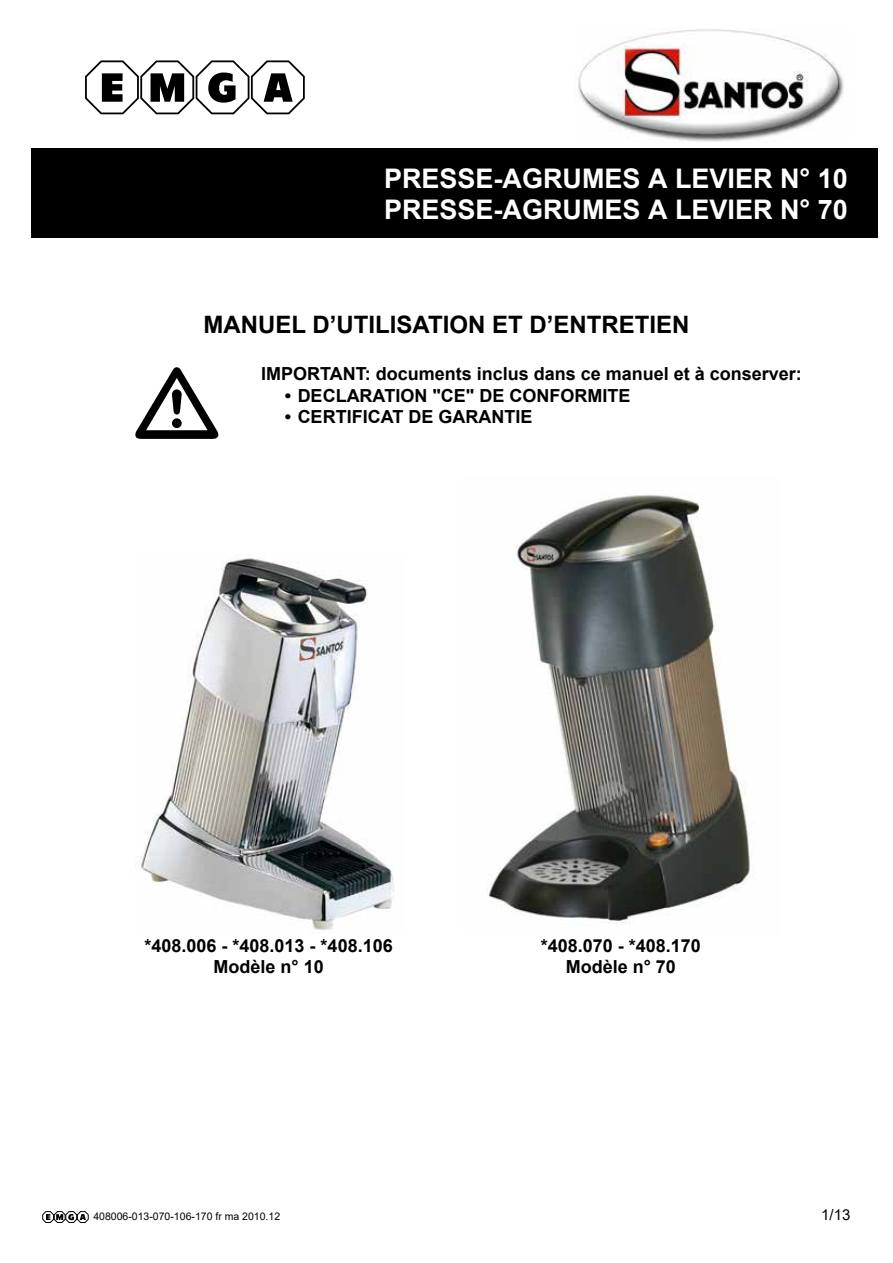
<style>
.page{position:relative;width:893px;height:1263px;background:#fff}
.page>*{position:absolute;margin:0;border:0;box-sizing:border-box;transform-origin:0 0}
.t1{font:700 27px/31px "Arial";color:#fff}
.t2{font:700 24px "Arial";color:#000}
.t3{font:700 18px/21.6px "Arial";color:#000;text-align:center}
.t4{font:15px "Arial";color:#000}
.t5{font:10.5px "Arial";color:#000}
</style>
<div class="page">
<div style="left:32px;top:148px;width:846px;height:89px;background:#000"></div>
<img style="left:577px;top:29px;width:267px;height:113px">
<img style="left:137px;top:555px;width:257px;height:376px">
<img style="left:487px;top:495px;width:267px;height:429px">
<svg style="left:85px;top:60px;width:220px;height:54px"></svg>
<svg style="left:43px;top:1211px;width:45px;height:12px"></svg>
<h1 class="t1" style="left:384px;top:165px;width:465px">PRESSE-AGRUMES A LEVIER N° 10<br>PRESSE-AGRUMES A LEVIER N° 70</h1>
<h2 class="t2" style="left:204px;top:316px;width:487px">MANUEL D’UTILISATION ET D’ENTRETIEN</h2>
<p class="t3" style="left:261px;top:365px;width:542px">IMPORTANT: documents inclus dans ce manuel et à conserver:</p>
<p class="t3" style="left:285px;top:386px;width:347px">• DECLARATION "CE" DE CONFORMITE</p>
<p class="t3" style="left:285px;top:408px;width:249px">• CERTIFICAT DE GARANTIE</p>
<p class="t3" style="left:145px;top:936px;width:250px">*408.006 - *408.013 - *408.106<br>Modèle n° 10</p>
<p class="t3" style="left:541px;top:936px;width:162px">*408.070 - *408.170<br>Modèle n° 70</p>
<p class="t5" style="left:93px;top:1213px;width:188px">408006-013-070-106-170 fr ma 2010.12</p>
<p class="t4" style="left:821px;top:1209px;width:31px">1/13</p>
</div>
